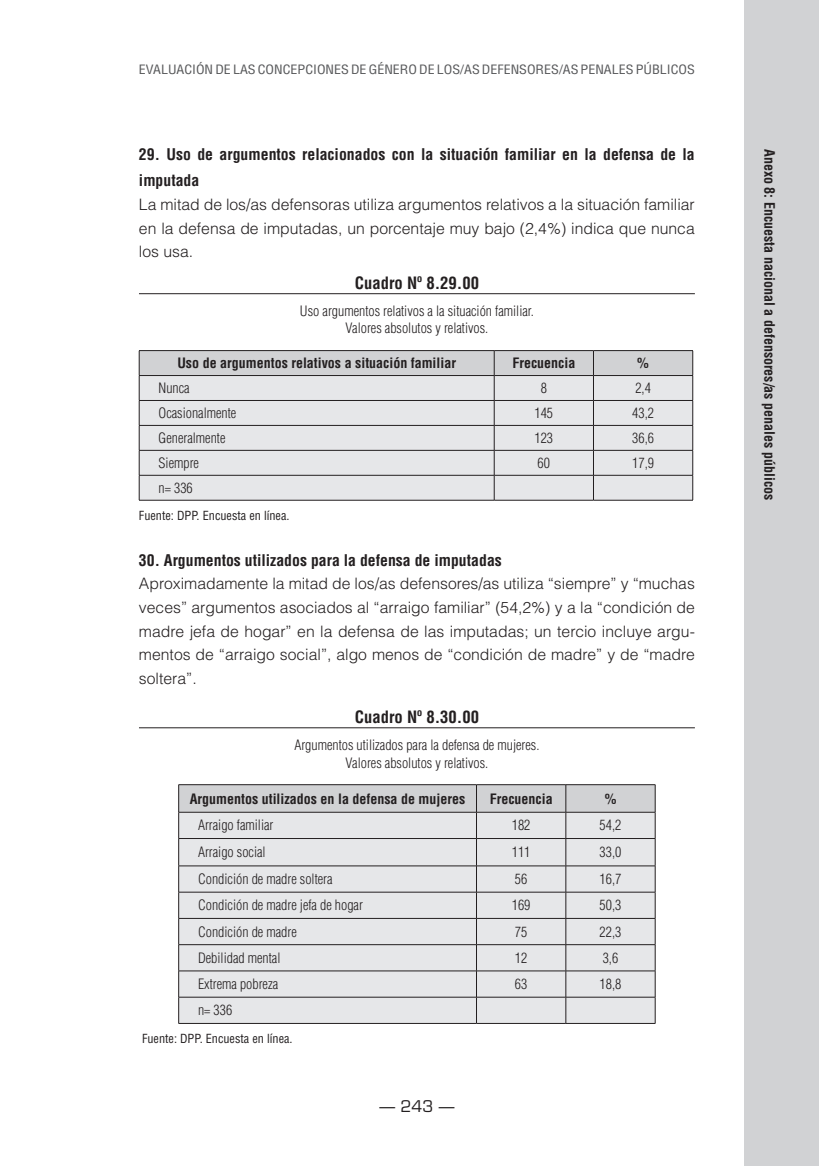
<style>
.page{position:relative;width:819px;height:1166px;background:#fff}
.page>*{position:absolute;margin:0;border:0;box-sizing:border-box;transform-origin:0 0}
.t1{font:700 condensed 16.62px "Helvetica LT Std";color:#231f20}
.t2{font:300 15.75px/23.6px "Helvetica LT Std";color:#231f20;text-align:justify}
.t3{font:700 condensed 15.75px/26.2px "Helvetica LT Std";color:#231f20}
.t4{font:15.75px "Eurostile LT Std";color:#231f20}
.t5{font:300 condensed 14px/17.5px "Helvetica LT Std";color:#231f20;text-align:center}
.t6{font:700 condensed 14px "Helvetica LT Std";color:#231f20}
.t7{font:condensed 12.6px "Helvetica LT Std";color:#57585a;scale:1.11 1}
.t8{font:condensed 12.25px "Helvetica LT Std";color:#231f20}
</style>
<div class="page">
<div style="left:744px;top:0;width:75px;height:1166px;background:#d1d2d4"></div>
<hr style="left:139px;top:293px;width:555px;height:1px;background:#231f20">
<hr style="left:139px;top:727px;width:555px;height:1px;background:#231f20">
<hr style="left:139px;top:350px;width:355px;height:1px;background:#231f20">
<hr style="left:494px;top:350px;width:99px;height:1px;background:#231f20">
<hr style="left:593px;top:350px;width:100px;height:1px;background:#231f20">
<svg style="left:139px;top:351px;width:554px;height:149px;background:#dadbdd"></svg>
<hr style="left:139px;top:500px;width:355px;height:1px;background:#231f20">
<hr style="left:494px;top:500px;width:99px;height:1px;background:#231f20">
<hr style="left:593px;top:500px;width:100px;height:1px;background:#231f20">
<hr style="left:178px;top:784px;width:298px;height:1px;background:#231f20">
<hr style="left:476px;top:784px;width:90px;height:1px;background:#231f20">
<hr style="left:566px;top:784px;width:89px;height:1px;background:#231f20">
<svg style="left:178px;top:785px;width:478px;height:238px;background:#dadbdd"></svg>
<hr style="left:178px;top:1023px;width:298px;height:1px;background:#231f20">
<hr style="left:476px;top:1023px;width:90px;height:1px;background:#231f20">
<hr style="left:566px;top:1023px;width:89px;height:1px;background:#231f20">
<p class="t7" style="left:139px;top:61px;width:502px">EVALUACIÓN DE LAS CONCEPCIONES DE GÉNERO DE LOS/AS DEFENSORES/AS PENALES PÚBLICOS</p>
<p class="t3" style="left:139px;top:141px;width:557px">29. Uso de argumentos relacionados con la situación familiar en la defensa de la imputada</p>
<p class="t2" style="left:139px;top:192px;width:557px">La mitad de los/as defensoras utiliza argumentos relativos a la situación familiar en la defensa de imputadas, un porcentaje muy bajo (2,4%) indica que nunca los usa.</p>
<p class="t1" style="left:355px;top:272px;width:126px">Cuadro Nº 8.29.00</p>
<p class="t5" style="left:300px;top:302px;width:235px">Uso argumentos relativos a la situación familiar.<br>Valores absolutos y relativos.</p>
<p class="t6" style="left:177px;top:354px;width:280px">Uso de argumentos relativos a situación familiar</p>
<p class="t6" style="left:512px;top:354px;width:64px">Frecuencia</p>
<p class="t6" style="left:637px;top:354px;width:13px">%</p>
<p class="t5" style="left:158px;top:379px;width:33px">Nunca</p>
<p class="t5" style="left:540px;top:379px;width:8px">8</p>
<p class="t5" style="left:635px;top:379px;width:17px">2,4</p>
<p class="t5" style="left:158px;top:404px;width:79px">Ocasionalmente</p>
<p class="t5" style="left:534px;top:404px;width:20px">145</p>
<p class="t5" style="left:632px;top:404px;width:23px">43,2</p>
<p class="t5" style="left:158px;top:429px;width:68px">Generalmente</p>
<p class="t5" style="left:534px;top:429px;width:20px">123</p>
<p class="t5" style="left:632px;top:429px;width:23px">36,6</p>
<p class="t5" style="left:158px;top:454px;width:42px">Siempre</p>
<p class="t5" style="left:537px;top:454px;width:14px">60</p>
<p class="t5" style="left:632px;top:454px;width:23px">17,9</p>
<p class="t5" style="left:158px;top:479px;width:36px">n= 336</p>
<p class="t8" style="left:139px;top:507px;width:152px">Fuente: DPP. Encuesta en línea.</p>
<p class="t3" style="left:139px;top:547px;width:364px">30. Argumentos utilizados para la defensa de imputadas</p>
<p class="t2" style="left:139px;top:572px;width:557px">Aproximadamente la mitad de los/as defensores/as utiliza “siempre” y “muchas veces” argumentos asociados al “arraigo familiar” (54,2%) y a la “condición de madre jefa de hogar” en la defensa de las imputadas; un tercio incluye argu&shy;mentos de “arraigo social”, algo menos de “condición de madre” y de “madre soltera”.</p>
<p class="t1" style="left:355px;top:706px;width:126px">Cuadro Nº 8.30.00</p>
<p class="t5" style="left:294px;top:736px;width:246px">Argumentos utilizados para la defensa de mujeres.<br>Valores absolutos y relativos.</p>
<p class="t6" style="left:190px;top:789px;width:277px">Argumentos utilizados en la defensa de mujeres</p>
<p class="t6" style="left:489px;top:789px;width:64px">Frecuencia</p>
<p class="t6" style="left:604px;top:789px;width:13px">%</p>
<p class="t5" style="left:198px;top:816px;width:77px">Arraigo familiar</p>
<p class="t5" style="left:512px;top:816px;width:20px">182</p>
<p class="t5" style="left:599px;top:816px;width:23px">54,2</p>
<p class="t5" style="left:198px;top:843px;width:69px">Arraigo social</p>
<p class="t5" style="left:512px;top:843px;width:20px">111</p>
<p class="t5" style="left:599px;top:843px;width:23px">33,0</p>
<p class="t5" style="left:198px;top:870px;width:136px">Condición de madre soltera</p>
<p class="t5" style="left:515px;top:870px;width:14px">56</p>
<p class="t5" style="left:599px;top:870px;width:23px">16,7</p>
<p class="t5" style="left:198px;top:896px;width:166px">Condición de madre jefa de hogar</p>
<p class="t5" style="left:512px;top:896px;width:20px">169</p>
<p class="t5" style="left:599px;top:896px;width:23px">50,3</p>
<p class="t5" style="left:198px;top:922px;width:100px">Condición de madre</p>
<p class="t5" style="left:515px;top:922px;width:14px">75</p>
<p class="t5" style="left:599px;top:922px;width:23px">22,3</p>
<p class="t5" style="left:198px;top:949px;width:84px">Debilidad mental</p>
<p class="t5" style="left:515px;top:949px;width:14px">12</p>
<p class="t5" style="left:602px;top:949px;width:17px">3,6</p>
<p class="t5" style="left:198px;top:975px;width:82px">Extrema pobreza</p>
<p class="t5" style="left:515px;top:975px;width:14px">63</p>
<p class="t5" style="left:599px;top:975px;width:23px">18,8</p>
<p class="t5" style="left:198px;top:1001px;width:36px">n= 336</p>
<p class="t8" style="left:142px;top:1031px;width:152px">Fuente: DPP. Encuesta en línea.</p>
<p class="t4" style="left:379px;top:1096px;width:76px">— 243 —</p>
<p class="t6" style="left:778px;top:149px;width:353px;rotate:90deg">Anexo 8: Encuesta nacional a defensores/as penales públicos</p>
</div>
